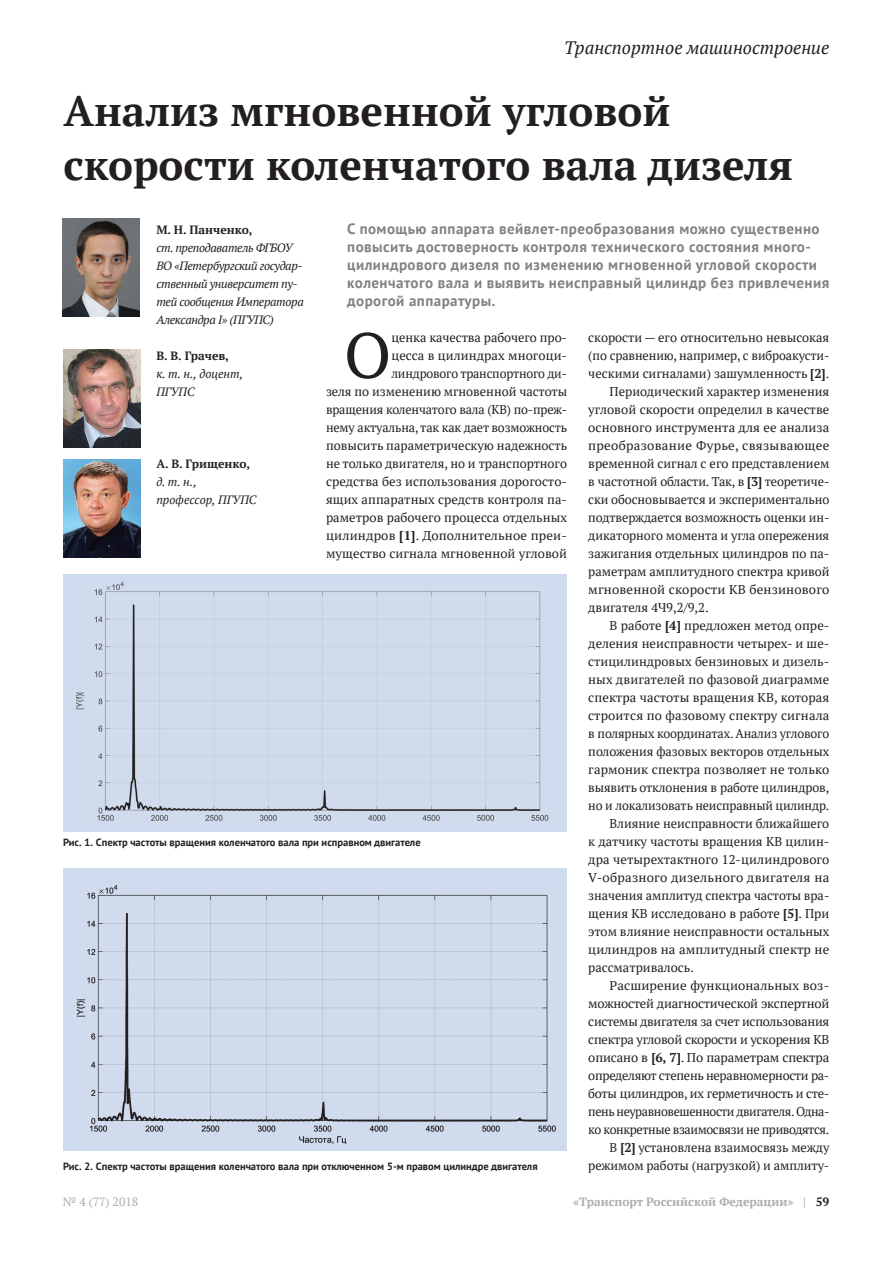
<style>
.page{position:relative;width:893px;height:1263px;background:#fff}
.page>*{position:absolute;margin:0;border:0;box-sizing:border-box;transform-origin:0 0}
.t1{font:64.2px "PT Serif";color:#231f20}
.t2{font:700 42px/54px "PT Serif";color:#231f20}
.t3{font:italic 18px "PT Serif";color:#231f20}
.t4{font:700 15px/18px "PT Sans";letter-spacing:.03em;color:#808285}
.t5{font:12.75px/18px "PT Serif";color:#231f20;text-align:right}
.t6{font:12.75px "PT Serif";letter-spacing:-.02em;color:#231f20}
.t7{font:12.75px "PT Serif";letter-spacing:-.03em;color:#231f20}
.t8{font:12.75px "PT Serif";letter-spacing:.02em;color:#231f20}
.t9{font:italic 12px/18px "PT Serif";letter-spacing:-.03em;color:#231f20}
.t10{font:italic 12px/18px "PT Serif";color:#231f20}
.t11{font:700 12px "PT Serif";color:#231f20}
.t12{font:700 12px "PT Serif";color:#acadb1}
.t13{font:12px "PT Serif";color:#acadb1}
.t14{font:700 10.5px "PT Sans";color:#231f20}
.s1{font-weight:700}
.s2{color:#231f20}
</style>
<div class="page">
<img style="left:63px;top:219px;width:77px;height:98px">
<img style="left:64px;top:349px;width:77px;height:98px">
<img style="left:64px;top:459px;width:77px;height:98px">
<div style="left:64px;top:868px;width:503px;height:283px;background:#cedaed"></div>
<img style="left:76px;top:884px;width:480px;height:260px">
<div style="left:64px;top:574px;width:503px;height:257px;background:#cedaed"></div>
<img style="left:76px;top:581px;width:473px;height:240px">
<h3 class="t3" style="left:564px;top:36px;width:266px">Транспортное машиностроение</h3>
<h2 class="t2" style="left:63px;top:83px;width:731px">Анализ мгновенной угловой скорости коленчатого вала дизеля</h2>
<p class="t4" style="left:347px;top:219px;width:483px">С помощью аппарата вейвлет-преобразования можно существенно повысить достоверность контроля технического состояния много&shy;цилиндрового дизеля по изменению мгновенной угловой скорости коленчатого вала и выявить неисправный цилиндр без привлечения дорогой аппаратуры.</p>
<p class="t11" style="left:156px;top:222px;width:98px">М. Н. Панченко,</p>
<p class="t9" style="left:156px;top:239px;width:149px">ст. преподаватель ФГБОУ<br>ВО «Петербургский государ&shy;ственный университет пу&shy;тей сообщения Императора<br>Александра I» (ПГУПС)</p>
<p class="t11" style="left:156px;top:348px;width:74px">В. В. Грачев,</p>
<p class="t10" style="left:156px;top:365px;width:88px">к. т. н., доцент,<br>ПГУПС</p>
<h1 class="t1" style="left:344px;top:314px;width:49px">О</h1>
<p class="t5" style="left:326px;top:328px;width:243px">ценка качества рабочего про-<br>цесса в цилиндрах многоци&shy;линдрового транспортного ди-<br>зеля по изменению мгновенной частоты вращения коленчатого вала (КВ) по-преж&shy;нему актуальна, так как дает возможность повысить параметрическую надежность не только двигателя, но и транспортного средства без использования дорогосто&shy;ящих аппаратных средств контроля па&shy;раметров рабочего процесса отдельных цилиндров <span class="s1">[1]</span>. Дополнительное преи&shy;мущество сигнала мгновенной угловой</p>
<p class="t5" style="left:588px;top:328px;width:243px">скорости — его относительно невысокая</p>
<p class="t5" style="left:588px;top:346px;width:243px">(по сравнению, например, с виброакусти-</p>
<p class="t5" style="left:588px;top:364px;width:243px">ческими сигналами) зашумленность <span class="s1">[2]</span>.</p>
<p class="t5" style="left:610px;top:382px;width:221px">Периодический характер изменения</p>
<p class="t5" style="left:588px;top:400px;width:243px">угловой скорости определил в качестве</p>
<p class="t5" style="left:588px;top:418px;width:243px">основного инструмента для ее анализа</p>
<p class="t8" style="left:588px;top:437px;width:242px">преобразование Фурье, связывающее</p>
<p class="t5" style="left:588px;top:454px;width:243px">временной сигнал с его представлением</p>
<p class="t5" style="left:588px;top:472px;width:243px">в частотной области. Так, в <span class="s1">[3]</span> теоретиче-</p>
<p class="t5" style="left:588px;top:490px;width:243px">ски обосновывается и экспериментально</p>
<p class="t5" style="left:588px;top:508px;width:243px">подтверждается возможность оценки ин-</p>
<p class="t5" style="left:588px;top:526px;width:242px">дикаторного момента и угла опережения</p>
<p class="t5" style="left:588px;top:544px;width:243px">зажигания отдельных цилиндров по па-</p>
<p class="t5" style="left:588px;top:562px;width:243px">раметрам амплитудного спектра кривой</p>
<p class="t5" style="left:588px;top:580px;width:243px">мгновенной скорости КВ бензинового</p>
<p class="t5" style="left:588px;top:598px;width:122px">двигателя 4Ч9,2/9,2.</p>
<p class="t5" style="left:610px;top:616px;width:221px">В работе <span class="s1">[4]</span> предложен метод опре-</p>
<p class="t5" style="left:588px;top:634px;width:243px">деления неисправности четырех- и ше-</p>
<p class="t5" style="left:588px;top:652px;width:243px">стицилиндровых бензиновых и дизель-</p>
<p class="t5" style="left:588px;top:670px;width:243px">ных двигателей по фазовой диаграмме</p>
<p class="t5" style="left:588px;top:688px;width:242px">спектра частоты вращения КВ, которая</p>
<p class="t5" style="left:588px;top:706px;width:243px">строится по фазовому спектру сигнала</p>
<p class="t5" style="left:588px;top:724px;width:242px">в полярных координатах. Анализ углового</p>
<p class="t5" style="left:588px;top:742px;width:243px">положения фазовых векторов отдельных</p>
<p class="t5" style="left:588px;top:760px;width:242px">гармоник спектра позволяет не только</p>
<p class="t5" style="left:588px;top:778px;width:243px">выявить отклонения в работе цилиндров,</p>
<p class="t5" style="left:588px;top:796px;width:243px">но и локализовать неисправный цилиндр.</p>
<p class="t5" style="left:610px;top:814px;width:221px">Влияние неисправности ближайшего</p>
<p class="t5" style="left:588px;top:832px;width:243px">к датчику частоты вращения КВ цилин-</p>
<p class="t5" style="left:588px;top:850px;width:243px">дра четырехтактного 12-цилиндрового</p>
<p class="t8" style="left:588px;top:869px;width:243px">V-образного дизельного двигателя на</p>
<p class="t5" style="left:588px;top:886px;width:243px">значения амплитуд спектра частоты вра-</p>
<p class="t5" style="left:588px;top:904px;width:243px">щения КВ исследовано в работе <span class="s1">[5]</span>. При</p>
<p class="t5" style="left:588px;top:922px;width:243px">этом влияние неисправности остальных</p>
<p class="t5" style="left:588px;top:940px;width:242px">цилиндров на амплитудный спектр не</p>
<p class="t5" style="left:588px;top:958px;width:107px">рассматривалось.</p>
<p class="t5" style="left:610px;top:976px;width:221px">Расширение функциональных воз-</p>
<p class="t5" style="left:588px;top:994px;width:243px">можностей диагностической экспертной</p>
<p class="t6" style="left:588px;top:1013px;width:243px">системы двигателя за счет использования</p>
<p class="t6" style="left:588px;top:1031px;width:243px">спектра угловой скорости и ускорения КВ</p>
<p class="t5" style="left:588px;top:1048px;width:242px">описано в <span class="s1">[6, 7]</span>. По параметрам спектра</p>
<p class="t6" style="left:588px;top:1067px;width:243px">определяют степень неравномерности ра-</p>
<p class="t6" style="left:588px;top:1085px;width:243px">боты цилиндров, их герметичность и сте-</p>
<p class="t7" style="left:588px;top:1103px;width:243px">пень неуравновешенности двигателя. Одна-</p>
<p class="t7" style="left:588px;top:1121px;width:242px">ко конкретные взаимосвязи не приводятся.</p>
<p class="t5" style="left:610px;top:1138px;width:221px">В <span class="s1">[2]</span> установлена взаимосвязь между</p>
<p class="t5" style="left:588px;top:1156px;width:243px">режимом работы (нагрузкой) и амплиту-</p>
<p class="t11" style="left:156px;top:456px;width:95px">А. В. Грищенко,</p>
<p class="t10" style="left:156px;top:473px;width:102px">д. т. н., профессор, ПГУПС</p>
<p class="t14" style="left:63px;top:835px;width:359px">Рис. 1. Спектр частоты вращения коленчатого вала при исправном двигателе</p>
<p class="t14" style="left:63px;top:1159px;width:476px">Рис. 2. Спектр частоты вращения коленчатого вала при отключенном 5-м правом цилиндре двигателя</p>
<p class="t13" style="left:63px;top:1194px;width:77px">№ 4 (77) 2018</p>
<p class="t12" style="left:573px;top:1194px;width:258px">«Транспорт Российской Федерации» | <span class="s2">59</span></p>
</div>
